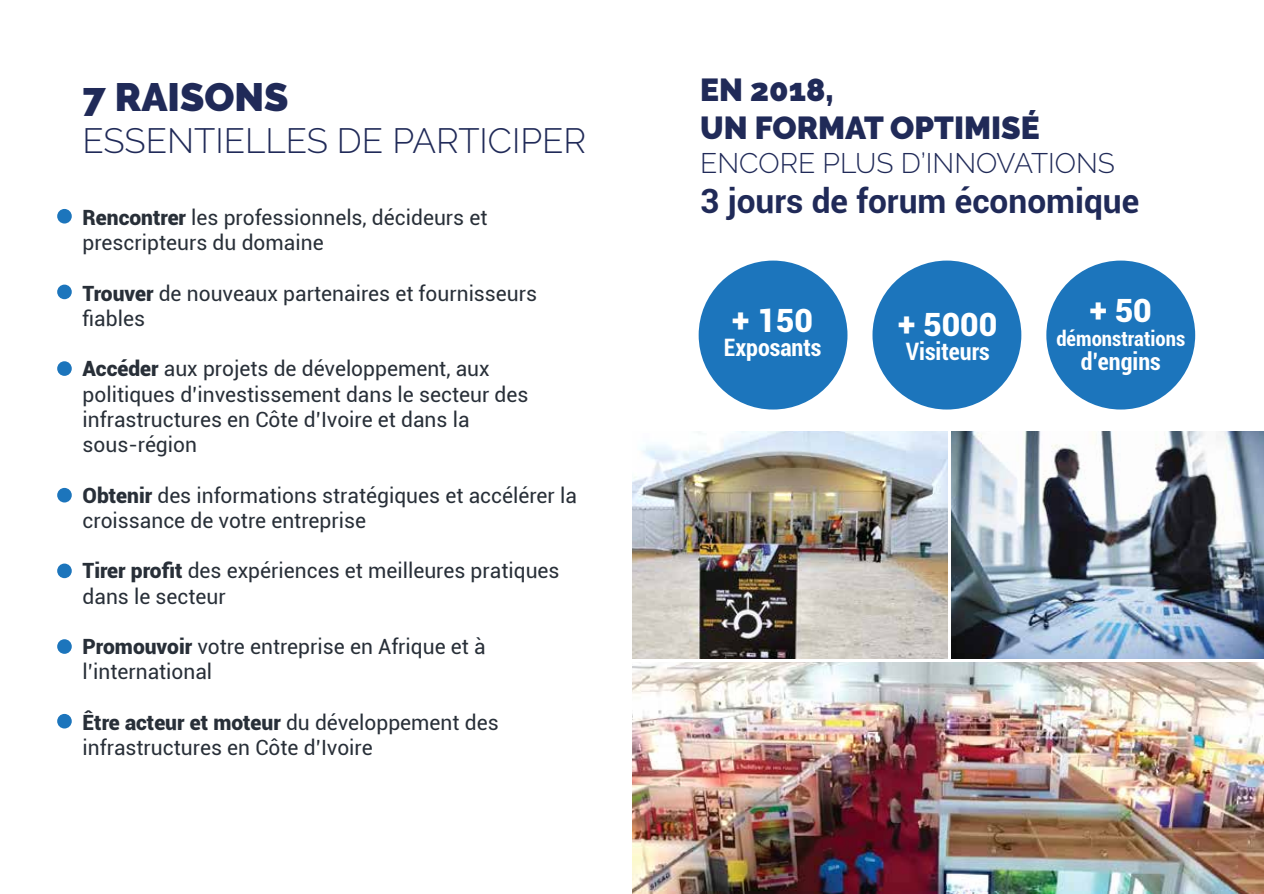
<style>
.page{position:relative;width:1264px;height:894px;background:#fff}
.page>*{position:absolute;margin:0;border:0;box-sizing:border-box;transform-origin:0 0}
.t1{font:900 39.45px "Raleway";color:#202a58}
.t2{font:300 34.95px "Raleway";color:#202a58}
.t3{font:700 33.45px "Roboto";color:#202a58}
.t4{font:900 32.1px "Roboto";color:#fff}
.t5{font:900 31.65px/38.1px "Raleway";color:#202a58}
.t6{font:300 28.2px "Raleway";color:#202a58}
.t7{font:700 condensed 24px "Roboto";color:#fff}
.t8{font:21px/25.2px "Roboto";color:#282f38}
.t9{font:700 condensed 20.85px "Roboto";color:#fff}
.s1{font-weight:900}
</style>
<div class="page">
<div style="left:57px;top:209px;width:15px;height:14px;background:#1c75bc;border-radius:50%"></div>
<div style="left:57px;top:284px;width:15px;height:15px;background:#1c75bc;border-radius:50%"></div>
<div style="left:57px;top:361px;width:15px;height:15px;background:#1c75bc;border-radius:50%"></div>
<div style="left:57px;top:487px;width:15px;height:15px;background:#1c75bc;border-radius:50%"></div>
<div style="left:57px;top:563px;width:15px;height:15px;background:#1c75bc;border-radius:50%"></div>
<div style="left:57px;top:639px;width:15px;height:14px;background:#1c75bc;border-radius:50%"></div>
<div style="left:57px;top:713px;width:15px;height:15px;background:#1c75bc;border-radius:50%"></div>
<img style="left:632px;top:658px;width:632px;height:235px">
<img style="left:632px;top:431px;width:316px;height:227px">
<img style="left:951px;top:431px;width:313px;height:227px">
<hr style="left:600px;top:659px;width:664px;height:2px;background:#fff">
<div style="left:699px;top:260px;width:148px;height:149px;background:#1c75bc;border-radius:50%"></div>
<div style="left:872px;top:260px;width:149px;height:149px;background:#1c75bc;border-radius:50%"></div>
<div style="left:1046px;top:260px;width:149px;height:149px;background:#1c75bc;border-radius:50%"></div>
<h1 class="t1" style="left:83px;top:74px;width:207px">7 RAISONS</h1>
<h2 class="t2" style="left:83px;top:120px;width:505px">ESSENTIELLES DE PARTICIPER</h2>
<p class="t8" style="left:83px;top:204px;width:406px"><span class="s1">Rencontrer</span> les professionnels, décideurs et prescripteurs du domaine</p>
<p class="t8" style="left:83px;top:280px;width:456px"><span class="s1">Trouver</span> de nouveaux partenaires et fournisseurs fiables</p>
<p class="t8" style="left:83px;top:355px;width:447px"><span class="s1">Accéder</span> aux projets de développement, aux politiques d’investissement dans le secteur des infrastructures en Côte d’Ivoire et dans la sous-région</p>
<p class="t8" style="left:83px;top:481px;width:496px"><span class="s1">Obtenir</span> des informations stratégiques et accélérer la croissance de votre entreprise</p>
<p class="t8" style="left:83px;top:557px;width:478px"><span class="s1">Tirer profit</span> des expériences et meilleures pratiques dans le secteur</p>
<p class="t8" style="left:83px;top:632px;width:405px"><span class="s1">Promouvoir</span> votre entreprise en Afrique et à l’international</p>
<p class="t8" style="left:83px;top:708px;width:418px"><span class="s1">Être acteur et moteur</span> du développement des infrastructures en Côte d’Ivoire</p>
<h3 class="t5" style="left:700px;top:71px;width:341px">EN 2018,<br>UN FORMAT OPTIMISÉ</h3>
<h3 class="t6" style="left:700px;top:146px;width:416px">ENCORE PLUS D’INNOVATIONS</h3>
<h3 class="t3" style="left:700px;top:177px;width:440px">3 jours de forum économique</h3>
<h3 class="t4" style="left:732px;top:298px;width:82px">+ 150</h3>
<p class="t7" style="left:724px;top:331px;width:99px">Exposants</p>
<h3 class="t4" style="left:898px;top:301px;width:101px">+ 5000</h3>
<p class="t7" style="left:906px;top:334px;width:85px">Visiteurs</p>
<h3 class="t4" style="left:1090px;top:288px;width:64px">+ 50</h3>
<p class="t9" style="left:1056px;top:324px;width:130px">démonstrations</p>
<p class="t7" style="left:1081px;top:345px;width:81px">d’engins</p>
</div>
